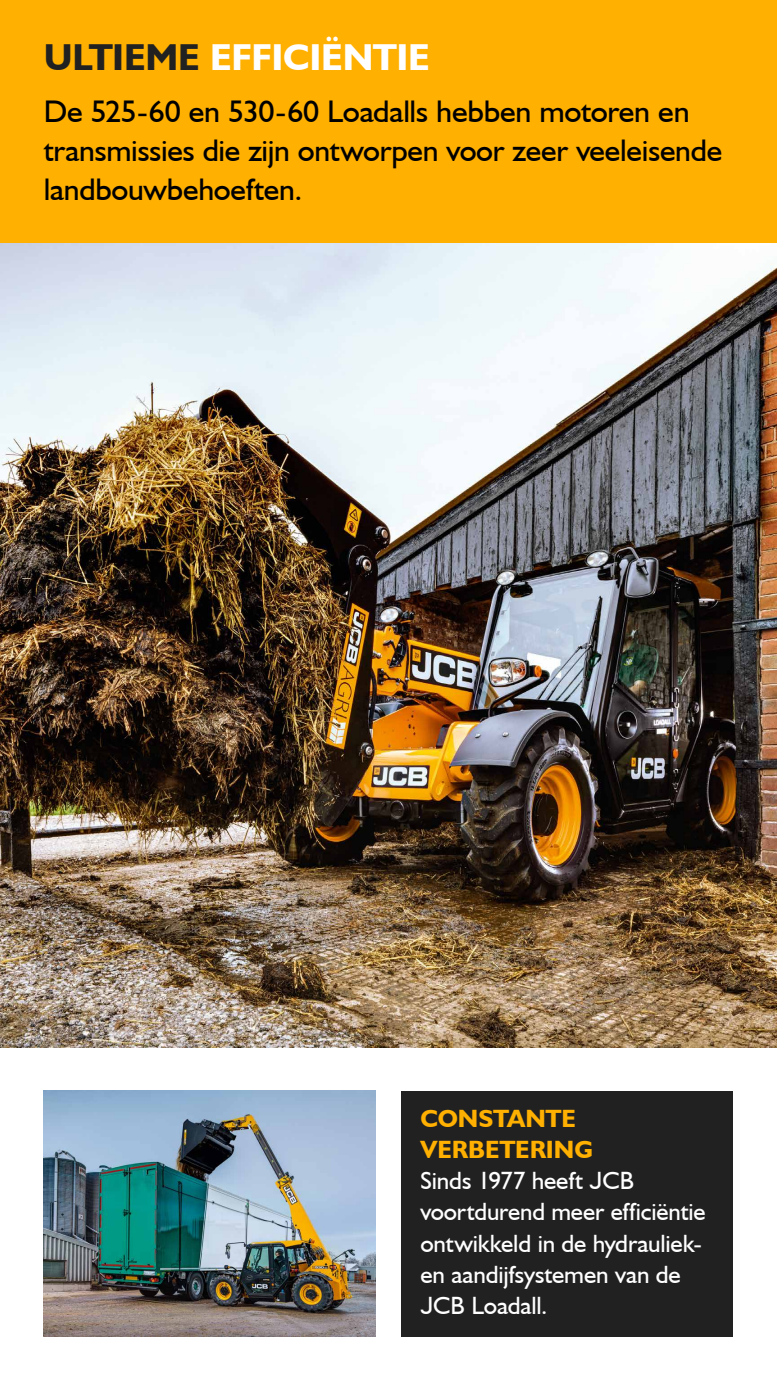
<style>
.page{position:relative;width:777px;height:1380px;background:#fff}
.page>*{position:absolute;margin:0;border:0;box-sizing:border-box;transform-origin:0 0}
.t1{font:700 37.5px "JCB Euro";letter-spacing:-.005em;color:#fff}
.t2{font:31.25px/39.1px "JCB Euro Roman";letter-spacing:-.01em;color:#000}
.t3{font:25px/31.2px "JCB Euro Roman";letter-spacing:-.005em;color:#fff}
.t4{font:700 25px/31.2px "JCB Euro";letter-spacing:-.005em;color:#ffb000}
.s1{color:#212121}
</style>
<div class="page">
<img style="left:0;top:243px;width:776px;height:804px">
<div style="left:0;top:0;width:776px;height:243px;background:#ffb000"></div>
<img style="left:44px;top:1091px;width:331px;height:245px">
<div style="left:401px;top:1091px;width:331px;height:245px;background:#212121"></div>
<p class="t1" style="left:44px;top:33px;width:387px"><span class="s1">ULTIEME</span> EFFICIËNTIE</p>
<p class="t2" style="left:44px;top:91px;width:679px">De 525‑60 en 530‑60 Loadalls hebben motoren en transmissies die zijn ontworpen voor zeer veeleisende landbouwbehoeften.</p>
<p class="t4" style="left:420px;top:1102px;width:174px">CONSTANTE<br>VERBETERING</p>
<p class="t3" style="left:420px;top:1165px;width:286px">Sinds 1977 heeft JCB voortdurend meer efficiëntie ontwikkeld in de hydrauliek‑ en aandijfsystemen van de<br>JCB Loadall.</p>
</div>
